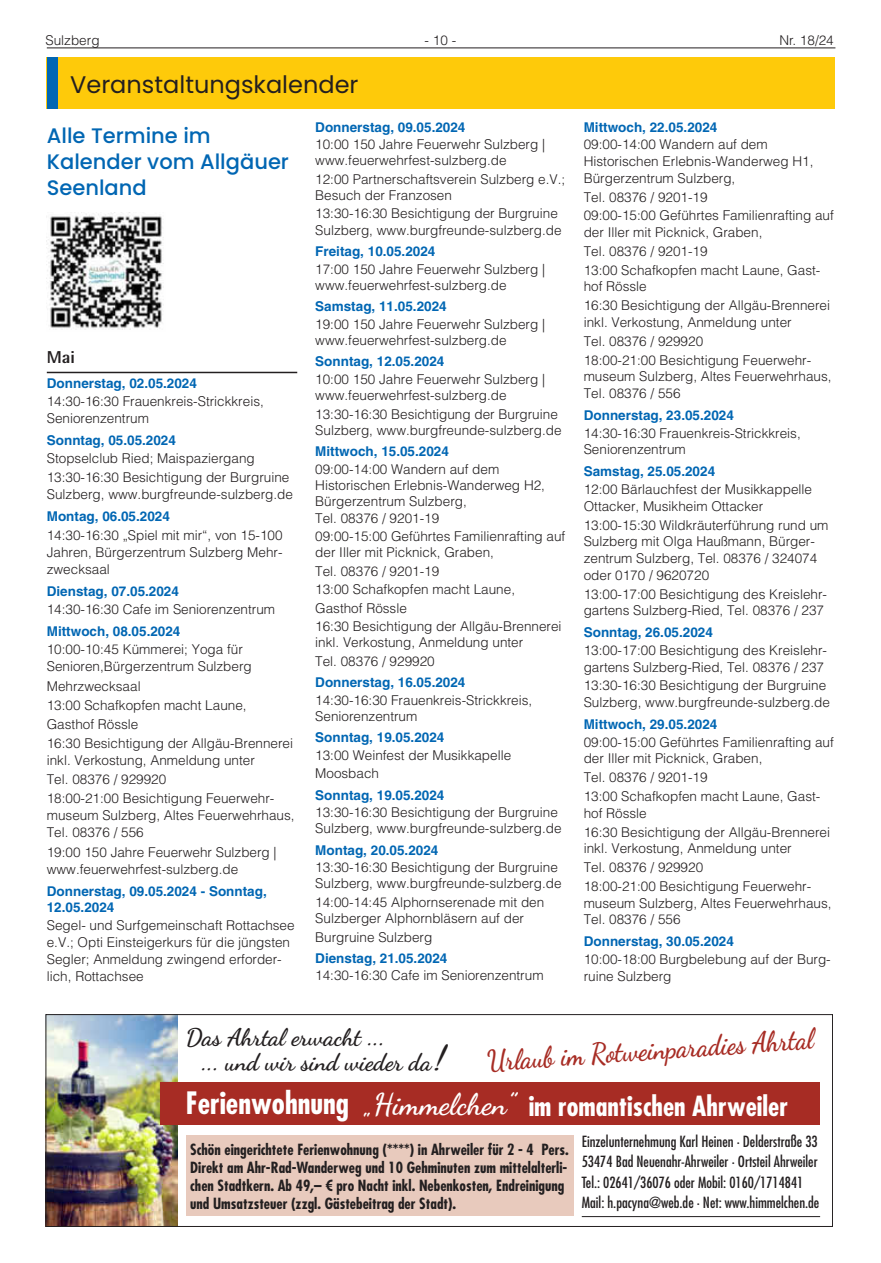
<style>
.page{position:relative;width:881px;height:1263px;background:#fff}
.page>*{position:absolute;margin:0;border:0;box-sizing:border-box;transform-origin:0 0}
.t1{font:700 28.5px "Dancing Script";color:#a72c24;scale:.9 1}
.t2{font:700 condensed 27px "Futura LT";color:#fff}
.t3{font:700 24px/25.5px "Dancing Script";color:#231f20}
.t4{font:24px "Poppins";color:#231f20}
.t5{font:500 21px/26.1px "Poppins";color:#0166b3}
.t6{font:800 17.25px "Agfa Rotis Semisans";color:#231f20}
.t7{font:700 condensed 15px/18px "Futura LT";color:#231f20}
.t8{font:condensed 15px/20.1px "Futura LT";color:#231f20}
.t9{font:300 13.5px/16.4px "Helvetica LT";color:#231f20}
.t10{font:700 13.5px/15.9px "Helvetica LT";color:#0166b3}
.s1{font-size:36px}
.s2{font-size:30px}
.s3{font-family:"Dancing Script";font-stretch:normal;font-size:30px}
</style>
<div class="page">
<hr style="left:47px;top:48px;width:788px;height:1px;background:#231f20">
<hr style="left:47px;top:372px;width:250px;height:1px;background:#231f20">
<img style="left:47px;top:212px;width:117px;height:118px">
<div style="left:430px;top:57px;width:403px;height:51px;background:#feca0a"></div>
<div style="left:47px;top:57px;width:382px;height:51px;background:#feca0a"></div>
<div style="left:47px;top:57px;width:10px;height:51px;background:#0166b3"></div>
<img style="left:47px;top:1016px;width:130px;height:209px">
<div style="left:45px;top:1014px;width:787px;height:213px;border:1px solid #231f20"></div>
<div style="left:160px;top:1082px;width:659px;height:43px;background:#a72c24"></div>
<div style="left:186px;top:1135px;width:387px;height:81px;background:#e8cabd"></div>
<hr style="left:581px;top:1216px;width:238px;height:1px;background:#231f20">
<p class="t9" style="left:45px;top:32px;width:56px">Sulzberg</p>
<p class="t9" style="left:424px;top:32px;width:33px">- 10 -</p>
<p class="t9" style="left:779px;top:32px;width:56px">Nr. 18/24</p>
<h3 class="t4" style="left:70px;top:71px;width:290px">Veranstaltungskalender</h3>
<h3 class="t5" style="left:47px;top:123px;width:244px">Alle Termine im<br>Kalender vom Allgäuer<br>Seenland</h3>
<p class="t6" style="left:47px;top:346px;width:30px">Mai</p>
<p class="t10" style="left:47px;top:375px;width:152px">Donnerstag, 02.05.2024</p>
<p class="t9" style="left:47px;top:392px;width:218px;line-height:17.1px">14:30-16:30 Frauenkreis-Strickkreis,<br>Seniorenzentrum</p>
<p class="t10" style="left:47px;top:432px;width:131px">Sonntag, 05.05.2024</p>
<p class="t9" style="left:47px;top:448px;width:244px;line-height:19.2px">Stopselclub Ried; Maispaziergang<br>13:30-16:30 Besichtigung der Burgruine</p>
<p class="t9" style="left:47px;top:486px;width:248px">Sulzberg, www.burgfreunde-sulzberg.de</p>
<p class="t10" style="left:47px;top:509px;width:125px">Montag, 06.05.2024</p>
<p class="t9" style="left:47px;top:526px;width:237px;line-height:17.1px;text-align:justify">14:30-16:30 „Spiel mit mir“, von 15-100<br>Jahren, Bürgerzentrum Sulzberg Mehr&shy;zwecksaal</p>
<p class="t10" style="left:47px;top:583px;width:134px">Dienstag, 07.05.2024</p>
<p class="t9" style="left:47px;top:601px;width:230px">14:30-16:30 Cafe im Seniorenzentrum</p>
<p class="t10" style="left:47px;top:623px;width:135px">Mittwoch, 08.05.2024</p>
<p class="t9" style="left:47px;top:641px;width:206px;line-height:17.1px">10:00-10:45 Kümmerei; Yoga für<br>Senioren,Bürgerzentrum Sulzberg</p>
<p class="t9" style="left:47px;top:676px;width:248px;line-height:19.2px">Mehrzwecksaal<br>13:00 Schafkopfen macht Laune,<br>Gasthof Rössle<br>16:30 Besichtigung der Allgäu-Brennerei</p>
<p class="t9" style="left:47px;top:750px;width:229px;line-height:19.2px">inkl. Verkostung, Anmeldung unter<br>Tel. 08376 / 929920<br>18:00-21:00 Besichtigung Feuerwehr-</p>
<p class="t9" style="left:47px;top:807px;width:249px;line-height:17.1px">museum Sulzberg, Altes Feuerwehrhaus,<br>Tel. 08376 / 556</p>
<p class="t9" style="left:47px;top:843px;width:231px;line-height:17.1px">19:00 150 Jahre Feuerwehr Sulzberg | www.feuerwehrfest-sulzberg.de</p>
<p class="t10" style="left:47px;top:883px;width:221px">Donnerstag, 09.05.2024 - Sonntag,<br>12.05.2024</p>
<p class="t9" style="left:47px;top:916px;width:249px;line-height:17.1px">Segel- und Surfgemeinschaft Rottachsee e.V.; Opti Einsteigerkurs für die jüngsten Segler; Anmeldung zwingend erforder&shy;lich, Rottachsee</p>
<p class="t10" style="left:315px;top:119px;width:152px">Donnerstag, 09.05.2024</p>
<p class="t9" style="left:315px;top:136px;width:231px">10:00 150 Jahre Feuerwehr Sulzberg | www.feuerwehrfest-sulzberg.de</p>
<p class="t9" style="left:315px;top:171px;width:251px">12:00 Partnerschaftsverein Sulzberg e.V.;<br>Besuch der Franzosen</p>
<p class="t9" style="left:315px;top:205px;width:248px">13:30-16:30 Besichtigung der Burgruine<br>Sulzberg, www.burgfreunde-sulzberg.de</p>
<p class="t10" style="left:315px;top:243px;width:122px">Freitag, 10.05.2024</p>
<p class="t9" style="left:315px;top:260px;width:231px">17:00 150 Jahre Feuerwehr Sulzberg | www.feuerwehrfest-sulzberg.de</p>
<p class="t10" style="left:315px;top:298px;width:133px">Samstag, 11.05.2024</p>
<p class="t9" style="left:315px;top:316px;width:231px">19:00 150 Jahre Feuerwehr Sulzberg | www.feuerwehrfest-sulzberg.de</p>
<p class="t10" style="left:315px;top:354px;width:131px">Sonntag, 12.05.2024</p>
<p class="t9" style="left:315px;top:371px;width:231px">10:00 150 Jahre Feuerwehr Sulzberg | www.feuerwehrfest-sulzberg.de</p>
<p class="t9" style="left:315px;top:405px;width:248px">13:30-16:30 Besichtigung der Burgruine<br>Sulzberg, www.burgfreunde-sulzberg.de</p>
<p class="t10" style="left:315px;top:443px;width:135px">Mittwoch, 15.05.2024</p>
<p class="t9" style="left:315px;top:461px;width:231px">09:00-14:00 Wandern auf dem<br>Historischen Erlebnis-Wanderweg H2,<br>Bürgerzentrum Sulzberg,<br>Tel. 08376 / 9201-19</p>
<p class="t9" style="left:315px;top:528px;width:251px">09:00-15:00 Geführtes Familienrafting auf der Iller mit Picknick, Graben,</p>
<p class="t9" style="left:315px;top:562px;width:248px;line-height:18.5px">Tel. 08376 / 9201-19<br>13:00 Schafkopfen macht Laune,<br>Gasthof Rössle<br>16:30 Besichtigung der Allgäu-Brennerei</p>
<p class="t9" style="left:315px;top:633px;width:209px;line-height:18.5px">inkl. Verkostung, Anmeldung unter<br>Tel. 08376 / 929920</p>
<p class="t10" style="left:315px;top:674px;width:152px">Donnerstag, 16.05.2024</p>
<p class="t9" style="left:315px;top:691px;width:218px">14:30-16:30 Frauenkreis-Strickkreis,<br>Seniorenzentrum</p>
<p class="t10" style="left:315px;top:729px;width:131px">Sonntag, 19.05.2024</p>
<p class="t9" style="left:315px;top:746px;width:197px;line-height:18.5px">13:00 Weinfest der Musikkapelle<br>Moosbach</p>
<p class="t10" style="left:315px;top:787px;width:131px">Sonntag, 19.05.2024</p>
<p class="t9" style="left:315px;top:804px;width:248px">13:30-16:30 Besichtigung der Burgruine<br>Sulzberg, www.burgfreunde-sulzberg.de</p>
<p class="t10" style="left:315px;top:842px;width:125px">Montag, 20.05.2024</p>
<p class="t9" style="left:315px;top:859px;width:248px">13:30-16:30 Besichtigung der Burgruine<br>Sulzberg, www.burgfreunde-sulzberg.de</p>
<p class="t9" style="left:315px;top:894px;width:230px">14:00-14:45 Alphornserenade mit den<br>Sulzberger Alphornbläsern auf der</p>
<p class="t9" style="left:315px;top:928px;width:119px">Burgruine Sulzberg</p>
<p class="t10" style="left:315px;top:950px;width:134px">Dienstag, 21.05.2024</p>
<p class="t9" style="left:315px;top:967px;width:230px">14:30-16:30 Cafe im Seniorenzentrum</p>
<p class="t10" style="left:583px;top:119px;width:135px">Mittwoch, 22.05.2024</p>
<p class="t9" style="left:583px;top:136px;width:231px">09:00-14:00 Wandern auf dem<br>Historischen Erlebnis-Wanderweg H1,<br>Bürgerzentrum Sulzberg,</p>
<p class="t9" style="left:583px;top:187px;width:251px;line-height:18.9px">Tel. 08376 / 9201-19<br>09:00-15:00 Geführtes Familienrafting auf</p>
<p class="t9" style="left:583px;top:223px;width:238px;line-height:18.9px">der Iller mit Picknick, Graben,<br>Tel. 08376 / 9201-19<br>13:00 Schafkopfen macht Laune, Gast-</p>
<p class="t9" style="left:583px;top:277px;width:248px;line-height:18.9px">hof Rössle<br>16:30 Besichtigung der Allgäu-Brennerei</p>
<p class="t9" style="left:583px;top:313px;width:229px;line-height:18.9px">inkl. Verkostung, Anmeldung unter<br>Tel. 08376 / 929920<br>18:00-21:00 Besichtigung Feuerwehr-</p>
<p class="t9" style="left:583px;top:368px;width:249px">museum Sulzberg, Altes Feuerwehrhaus,<br>Tel. 08376 / 556</p>
<p class="t10" style="left:583px;top:407px;width:152px">Donnerstag, 23.05.2024</p>
<p class="t9" style="left:583px;top:424px;width:218px">14:30-16:30 Frauenkreis-Strickkreis,<br>Seniorenzentrum</p>
<p class="t10" style="left:583px;top:463px;width:133px">Samstag, 25.05.2024</p>
<p class="t9" style="left:583px;top:481px;width:230px">12:00 Bärlauchfest der Musikkappelle<br>Ottacker, Musikheim Ottacker</p>
<p class="t9" style="left:583px;top:516px;width:246px">13:00-15:30 Wildkräuterführung rund um Sulzberg mit Olga Haußmann, Bürger&shy;zentrum Sulzberg, Tel. 08376 / 324074 oder 0170 / 9620720</p>
<p class="t9" style="left:583px;top:585px;width:245px">13:00-17:00 Besichtigung des Kreislehr&shy;gartens Sulzberg-Ried, Tel. 08376 / 237</p>
<p class="t10" style="left:583px;top:624px;width:131px">Sonntag, 26.05.2024</p>
<p class="t9" style="left:583px;top:642px;width:245px">13:00-17:00 Besichtigung des Kreislehr&shy;gartens Sulzberg-Ried, Tel. 08376 / 237</p>
<p class="t9" style="left:583px;top:677px;width:248px">13:30-16:30 Besichtigung der Burgruine<br>Sulzberg, www.burgfreunde-sulzberg.de</p>
<p class="t10" style="left:583px;top:716px;width:135px">Mittwoch, 29.05.2024</p>
<p class="t9" style="left:583px;top:733px;width:251px">09:00-15:00 Geführtes Familienrafting auf der Iller mit Picknick, Graben,</p>
<p class="t9" style="left:583px;top:768px;width:238px;line-height:18.9px">Tel. 08376 / 9201-19<br>13:00 Schafkopfen macht Laune, Gast-</p>
<p class="t9" style="left:583px;top:803px;width:248px;line-height:18.9px">hof Rössle<br>16:30 Besichtigung der Allgäu-Brennerei</p>
<p class="t9" style="left:583px;top:839px;width:229px;line-height:18.9px">inkl. Verkostung, Anmeldung unter<br>Tel. 08376 / 929920<br>18:00-21:00 Besichtigung Feuerwehr-</p>
<p class="t9" style="left:583px;top:894px;width:249px">museum Sulzberg, Altes Feuerwehrhaus,<br>Tel. 08376 / 556</p>
<p class="t10" style="left:583px;top:933px;width:152px">Donnerstag, 30.05.2024</p>
<p class="t9" style="left:583px;top:951px;width:248px">10:00-18:00 Burgbelebung auf der Burg&shy;ruine Sulzberg</p>
<h3 class="t3" style="left:201px;top:1024px;width:245px;text-indent:-16px">Das Ahrtal erwacht ...<br>... und wir sind wieder da <span class="s1">!</span></h3>
<h1 class="t1" style="left:486px;top:1043px;width:365px;rotate:-4deg">Urlaub im Rotweinparadies Ahrtal</h1>
<h2 class="t2" style="left:186px;top:1089px;width:603px"><span class="s2">Ferienwohnung</span> <span class="s3">„Himmelchen”</span> im romantischen Ahrweiler</h2>
<p class="t7" style="left:190px;top:1140px;width:380px">Schön eingerichtete Ferienwohnung (****) in Ahrweiler für 2 - 4 Pers.<br>Direkt am Ahr-Rad-Wanderweg und 10 Gehminuten zum mittelalterli&shy;chen Stadtkern. Ab 49,– € pro Nacht inkl. Nebenkosten, Endreinigung und Umsatzsteuer (zzgl. Gästebeitrag der Stadt).</p>
<p class="t8" style="left:581px;top:1131px;width:239px">Einzelunternehmung Karl Heinen · Delderstraße 33<br>53474 Bad Neuenahr-Ahrweiler · Ortsteil Ahrweiler Tel.: 02641/36076 oder Mobil: 0160/1714841<br>Mail: h.pacyna@web.de · Net: www.himmelchen.de</p>
</div>
